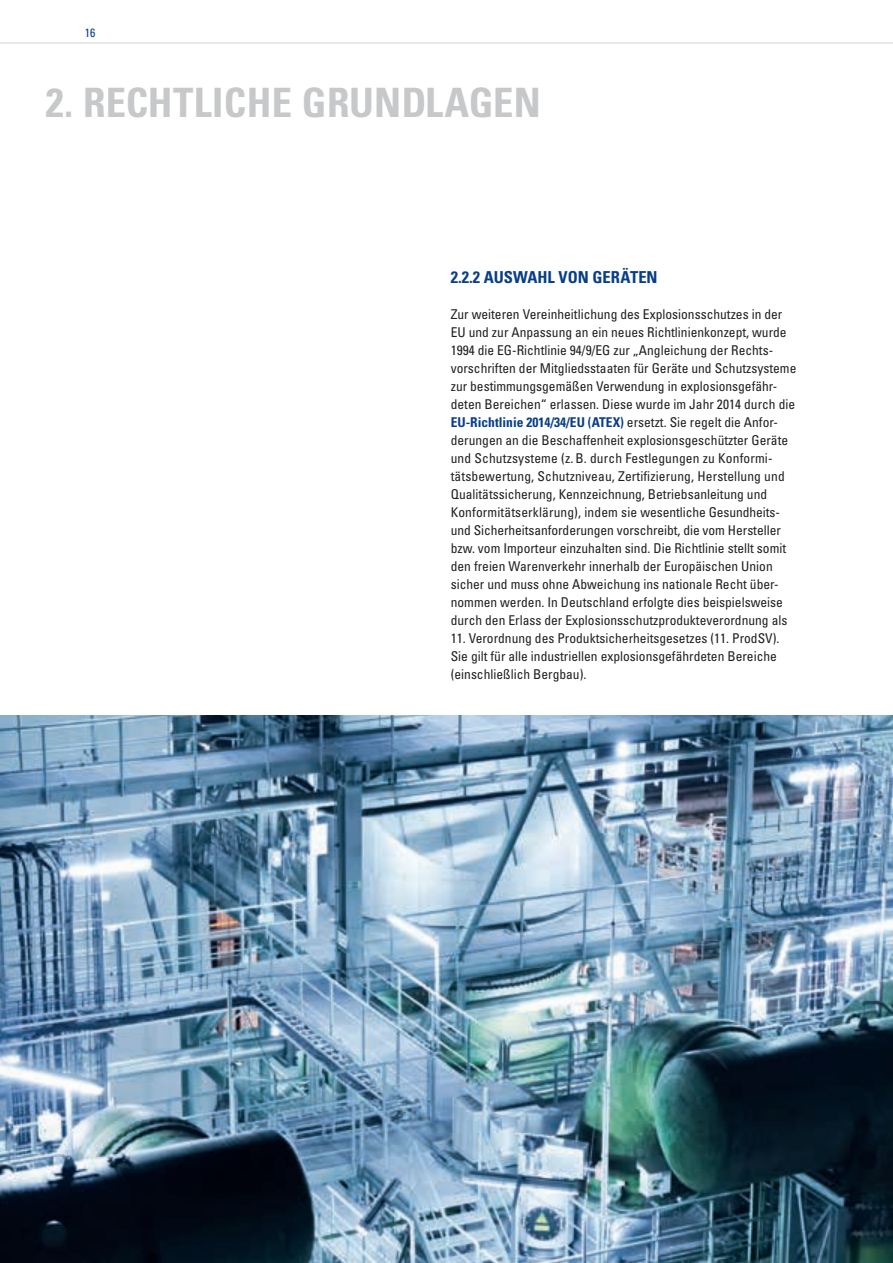
<style>
.page{position:relative;width:893px;height:1263px;background:#fff}
.page>*{position:absolute;margin:0;border:0;box-sizing:border-box;transform-origin:0 0}
.t1{font:700 condensed 40.5px "Univers";letter-spacing:.01em;color:#c7c8ca}
.t2{font:700 condensed 16.5px "Univers";color:#083e89}
.t3{font:condensed 13.5px/18px "Univers";color:#231f20}
.t4{font:condensed 12px "Univers";color:#083e89}
.s1{font-weight:700;color:#083e89}
</style>
<div class="page">
<hr style="left:0;top:43px;width:893px;height:1px;background:#e6e7e9">
<img style="left:0;top:715px;width:893px;height:548px">
<p class="t4" style="left:85px;top:25px;width:12px">16</p>
<h1 class="t1" style="left:46px;top:78px;width:496px">2. RECHTLICHE GRUNDLAGEN</h1>
<p class="t2" style="left:451px;top:267px;width:208px">2.2.2 AUSWAHL VON GERÄTEN</p>
<p class="t3" style="left:451px;top:305px;width:347px">Zur weiteren Vereinheitlichung des Explosionsschutzes in der EU und zur Anpassung an ein neues Richtlinienkonzept, wurde 1994 die EG-Richtlinie 94/9/EG zur „Angleichung der Rechts&shy;vorschriften der Mitgliedsstaaten für Geräte und Schutzsysteme zur bestimmungsgemäßen Verwendung in explosionsgefähr&shy;deten Bereichen“ erlassen. Diese wurde im Jahr 2014 durch die <span class="s1">EU-Richtlinie 2014/34/EU (ATEX)</span> ersetzt. Sie regelt die Anfor&shy;derungen an die Beschaffenheit explosionsgeschützter Geräte und Schutzsysteme (z.B. durch Festlegungen zu Konformi&shy;tätsbewertung, Schutzniveau, Zertifizierung, Herstellung und Qualitätssicherung, Kennzeichnung, Betriebsanleitung und Konformitätserklärung), indem sie wesentliche Gesundheits&shy;und Sicherheitsanforderungen vorschreibt, die vom Hersteller bzw. vom Importeur einzuhalten sind. Die Richtlinie stellt somit den freien Warenverkehr innerhalb der Europäischen Union sicher und muss ohne Abweichung ins nationale Recht über&shy;nommen werden. In Deutschland erfolgte dies beispielsweise durch den Erlass der Explosionsschutzprodukteverordnung als</p>
<p class="t3" style="left:451px;top:629px;width:330px">11. Verordnung des Produktsicherheitsgesetzes (11. ProdSV).<br>Sie gilt für alle industriellen explosionsgefährdeten Bereiche (einschließlich Bergbau).</p>
</div>
